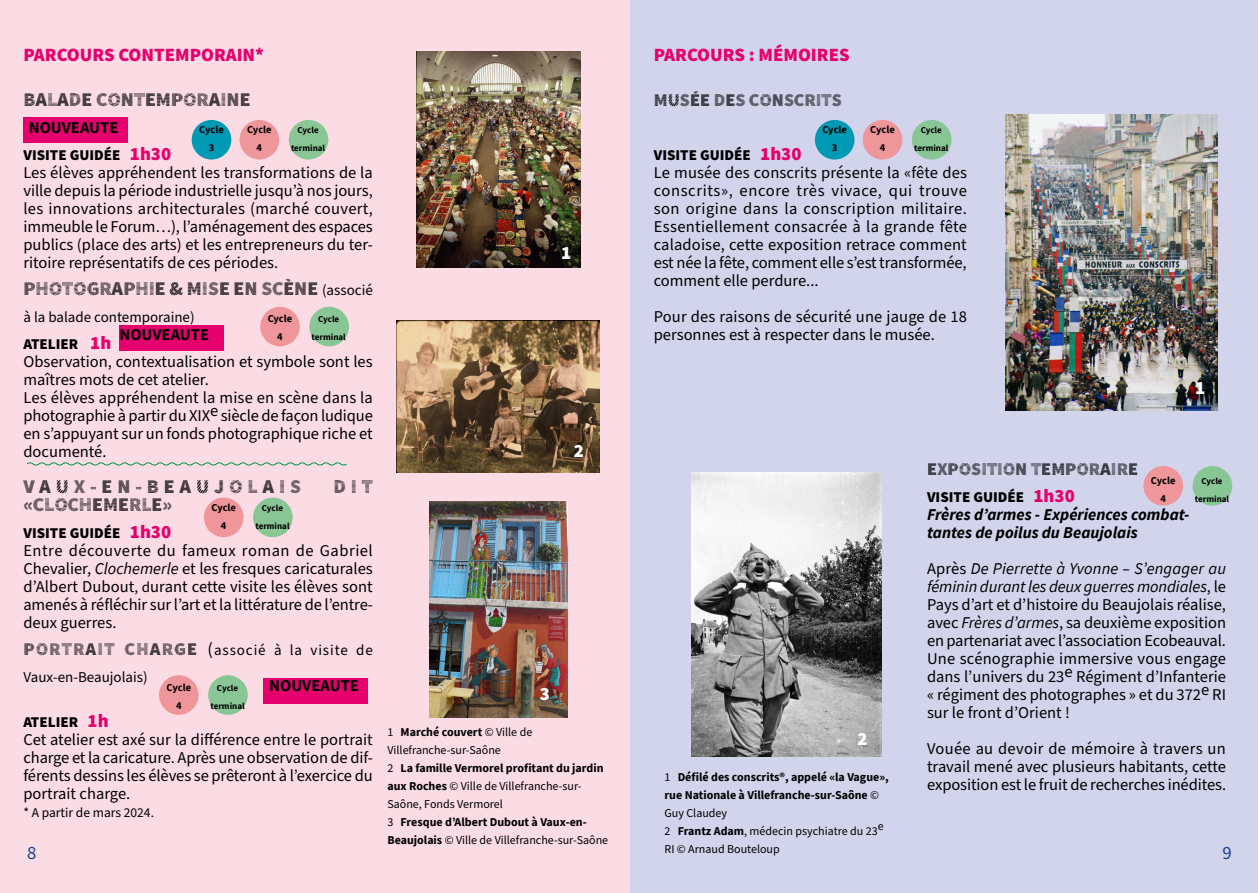
<style>
.page{position:relative;width:1259px;height:893px;background:#fff}
.page>*{position:absolute;margin:0;border:0;box-sizing:border-box;transform-origin:0 0}
.t1{font:900 19.5px "Source Sans Pro DISPLAYV2";color:#000}
.t2{font:900 19.5px "Source Sans Pro DISPLAYV2";letter-spacing:.25em;color:#000}
.t3{font:900 18.75px "Source Sans Pro";color:#e6006d}
.t4{font:900 18.75px "Source Sans Pro";color:#fff}
.t5{font:18.75px "Source Sans Pro";color:#164194}
.t6{font:900 18px "Source Sans Pro DISPLAYV2";color:#000}
.t7{font:16.5px/18px "Source Sans Pro";color:#000;text-align:justify}
.t8{font:italic 700 16.5px/18px "Source Sans Pro";color:#000}
.t9{font:700 16.5px "Source Sans Pro";color:#000}
.t10{font:900 15px "Source Sans Pro";color:#000}
.t11{font:15px/27px "Source Sans Pro";letter-spacing:.025em;color:#000}
.t12{font:15px/27px "Source Sans Pro";color:#000}
.t13{font:13.5px "Source Sans Pro";color:#000}
.t14{font:12px/18px "Source Sans Pro";color:#000}
.t15{font:700 12px/18px "Source Sans Pro";color:#000}
.t16{font:700 10.5px/18px "Source Sans Pro";letter-spacing:-.005em;color:#000;text-align:center}
.t17{font:700 9px/18px "Source Sans Pro";color:#000;text-align:center}
.s1{font-size:18.75px;color:#e6006d}
.s2{font-family:"Source Sans Pro";font-weight:400;font-size:15px}
.s3{font-weight:900}
.s4{font-weight:900;font-size:18.75px;color:#e6006d}
.s5{font-style:italic}
.s6{font-size:15px}
.s7{font-family:"Source Sans Pro DISPLAYV2";font-weight:900;font-size:18px}
.s8{font-size:18px}
.s9{font-weight:700}
.s10{font-weight:400}
</style>
<div class="page">
<div style="left:615px;top:0;width:642px;height:893px;background:#d2d4ec"></div>
<div style="left:0;top:0;width:629px;height:893px;background:#fbdce5"></div>
<div style="left:23px;top:117px;width:105px;height:26px;background:#e6006d"></div>
<div style="left:264px;top:678px;width:104px;height:26px;background:#e6006d"></div>
<img style="left:397px;top:320px;width:203px;height:152px">
<svg style="left:26px;top:462px;width:321px;height:4px"></svg>
<img style="left:1005px;top:114px;width:212px;height:296px">
<img style="left:691px;top:472px;width:190px;height:285px">
<img style="left:416px;top:52px;width:164px;height:216px">
<img style="left:429px;top:502px;width:138px;height:216px">
<div style="left:192px;top:120px;width:39px;height:40px;background:#009ab5;border-radius:50%"></div>
<div style="left:239px;top:120px;width:40px;height:40px;background:#ef969b;border-radius:50%"></div>
<div style="left:289px;top:120px;width:39px;height:40px;background:#89c695;border-radius:50%"></div>
<div style="left:260px;top:307px;width:40px;height:39px;background:#ef969b;border-radius:50%"></div>
<div style="left:309px;top:307px;width:40px;height:39px;background:#89c695;border-radius:50%"></div>
<div style="left:119px;top:325px;width:105px;height:26px;background:#e6006d"></div>
<div style="left:204px;top:498px;width:39px;height:39px;background:#ef969b;border-radius:50%"></div>
<div style="left:253px;top:498px;width:40px;height:39px;background:#89c695;border-radius:50%"></div>
<div style="left:159px;top:675px;width:40px;height:40px;background:#ef969b;border-radius:50%"></div>
<div style="left:208px;top:675px;width:40px;height:40px;background:#89c695;border-radius:50%"></div>
<div style="left:815px;top:120px;width:39px;height:40px;background:#009ab5;border-radius:50%"></div>
<div style="left:862px;top:120px;width:40px;height:40px;background:#ef969b;border-radius:50%"></div>
<div style="left:912px;top:120px;width:39px;height:40px;background:#89c695;border-radius:50%"></div>
<div style="left:1143px;top:466px;width:40px;height:40px;background:#ef969b;border-radius:50%"></div>
<div style="left:1192px;top:466px;width:40px;height:40px;background:#89c695;border-radius:50%"></div>
<p class="t3" style="left:23px;top:41px;width:242px">PARCOURS CONTEMPORAIN*</p>
<p class="t1" style="left:23px;top:89px;width:229px">BALADE CONTEMPORAINE</p>
<p class="t3" style="left:654px;top:41px;width:197px">PARCOURS : MÉMOIRES</p>
<p class="t6" style="left:654px;top:90px;width:190px">MUSÉE DES CONSCRITS</p>
<p class="t9" style="left:29px;top:116px;width:91px">NOUVEAUTE</p>
<p class="t16" style="left:199px;top:120px;width:26px">Cycle<br>3</p>
<p class="t16" style="left:247px;top:120px;width:26px">Cycle<br>4</p>
<p class="t17" style="left:291px;top:120px;width:36px">Cycle terminal</p>
<p class="t16" style="left:822px;top:120px;width:26px">Cycle<br>3</p>
<p class="t16" style="left:870px;top:120px;width:26px">Cycle<br>4</p>
<p class="t17" style="left:914px;top:120px;width:36px">Cycle terminal</p>
<p class="t10" style="left:23px;top:144px;width:149px">VISITE GUIDÉE <span class="s1">1h30</span></p>
<p class="t7" style="left:23px;top:164px;width:351px">Les élèves appréhendent les transformations de la ville depuis la période industrielle jusqu’à nos jours, les innovations architecturales (marché couvert, immeuble le Forum…), l’aménagement des espaces publics (place des arts) et les entrepreneurs du ter&shy;ritoire représentatifs de ces périodes.</p>
<p class="t1" style="left:23px;top:278px;width:351px">PHOTOGRAPHIE &amp; MISE EN SCÈNE <span class="s2">(associé</span></p>
<p class="t12" style="left:23px;top:304px;width:173px">à la balade contemporaine)<br><span class="s3">ATELIER</span> <span class="s4">1h</span></p>
<p class="t7" style="left:23px;top:353px;width:351px;text-align:left">Observation, contextualisation et symbole sont les maîtres mots de cet atelier.<br>Les élèves appréhendent la mise en scène dans la photographie à partir du XIXe siècle de façon ludique en s’appuyant sur un fonds photographique riche et documenté.</p>
<p class="t2" style="left:23px;top:476px;width:279px">VAUX-EN-BEAUJOLAIS</p>
<p class="t1" style="left:333px;top:476px;width:41px">DIT</p>
<p class="t1" style="left:23px;top:494px;width:150px">«CLOCHEMERLE»</p>
<p class="t10" style="left:23px;top:522px;width:149px">VISITE GUIDÉE <span class="s1">1h30</span></p>
<p class="t7" style="left:23px;top:542px;width:351px">Entre découverte du fameux roman de Gabriel Chevalier, <span class="s5">Clochemerle</span> et les fresques caricaturales d’Albert Dubout<span class="s6">, d</span>urant cette visite les élèves sont amenés à réfléchir sur l’art et la littérature de l’entre&shy;deux guerres.</p>
<p class="t11" style="left:23px;top:637px;width:351px"><span class="s7">PORTRAIT CHARGE</span> <span class="s8">(</span>associé à la visite de<br>Vaux-en-Beaujolais)</p>
<p class="t10" style="left:23px;top:711px;width:87px">ATELIER <span class="s1">1h</span></p>
<p class="t7" style="left:23px;top:731px;width:351px">Cet atelier est axé sur la différence entre le portrait charge et la caricature. Après une observation de dif&shy;férents dessins les élèves se prêteront à l’exercice du portrait charge.</p>
<p class="t13" style="left:23px;top:803px;width:132px">* A partir de mars 2024.</p>
<p class="t10" style="left:654px;top:144px;width:149px">VISITE GUIDÉE <span class="s1">1h30</span></p>
<p class="t7" style="left:654px;top:164px;width:315px">Le musée des conscrits présente la «fête des conscrits», encore très vivace, qui trouve son origine dans la conscription militaire.<br>Essentiellement consacrée à la grande fête caladoise, cette exposition retrace comment est née la fête, comment elle s’est transformée, comment elle perdure...</p>
<p class="t7" style="left:654px;top:308px;width:315px">Pour des raisons de sécurité une jauge de 18 personnes est à respecter dans le musée.</p>
<p class="t4" style="left:561px;top:239px;width:12px">1</p>
<p class="t16" style="left:268px;top:309px;width:26px">Cycle<br>4</p>
<p class="t17" style="left:318px;top:309px;width:23px">Cycle</p>
<p class="t9" style="left:119px;top:323px;width:91px">NOUVEAUTE</p>
<p class="t17" style="left:312px;top:327px;width:36px">terminal</p>
<p class="t4" style="left:1195px;top:374px;width:12px">1</p>
<p class="t4" style="left:574px;top:437px;width:12px">2</p>
<p class="t6" style="left:927px;top:459px;width:212px">EXPOSITION TEMPORAIRE</p>
<p class="t10" style="left:927px;top:486px;width:149px">VISITE GUIDÉE <span class="s1">1h30</span></p>
<p class="t8" style="left:927px;top:505px;width:264px">Frères d’armes - Expériences combat&shy;tantes de poilus du Beaujolais</p>
<p class="t7" style="left:927px;top:560px;width:301px">Après <span class="s5">De Pierrette à Yvonne – S’engager au féminin durant les deux guerres mondiales</span>, le Pays d’art et d’histoire du Beaujolais réalise, avec <span class="s5">Frères d’armes</span>, sa deuxième exposition en partenariat avec l’association Ecobeauval.<br>Une scénographie immersive vous engage dans l’univers du 23e Régiment d’Infanterie « régiment des photographes » et du 372e RI sur le front d’Orient !</p>
<p class="t7" style="left:927px;top:740px;width:300px">Vouée au devoir de mémoire à travers un travail mené avec plusieurs habitants, cette exposition est le fruit de recherches inédites.</p>
<p class="t16" style="left:1151px;top:471px;width:26px">Cycle<br>4</p>
<p class="t17" style="left:1195px;top:471px;width:36px">Cycle terminal</p>
<p class="t16" style="left:211px;top:498px;width:26px">Cycle<br>4</p>
<p class="t17" style="left:255px;top:498px;width:36px">Cycle terminal</p>
<p class="t9" style="left:269px;top:674px;width:91px">NOUVEAUTE</p>
<p class="t16" style="left:166px;top:678px;width:26px">Cycle<br>4</p>
<p class="t17" style="left:210px;top:678px;width:36px">Cycle terminal</p>
<p class="t4" style="left:540px;top:680px;width:12px">3</p>
<p class="t14" style="left:387px;top:723px;width:222px">1 <span class="s9">Marché couvert</span> © Ville de Villefranche-sur-Saône<br>2 <span class="s9">La famille Vermorel profitant du jardin aux Roches</span> © Ville de Villefranche-sur-Saône, Fonds Vermorel<br>3 <span class="s9">Fresque d’Albert Dubout à Vaux-en-Beaujolais</span> © Ville de Villefranche-sur-Saône</p>
<p class="t4" style="left:857px;top:725px;width:12px">2</p>
<p class="t15" style="left:664px;top:767px;width:226px"><span class="s10">1</span> Défilé des conscrits®, appelé «la Vague», rue Nationale à Villefranche-sur-Saône <span class="s10">©<br>Guy Claudey<br>2</span> Frantz Adam<span class="s10">, médecin psychiatre du 23</span><sup>e<br></sup><span class="s10">RI © Arnaud Bouteloup</span></p>
<p class="t5" style="left:27px;top:840px;width:11px">8</p>
<p class="t5" style="left:1222px;top:840px;width:11px">9</p>
</div>
